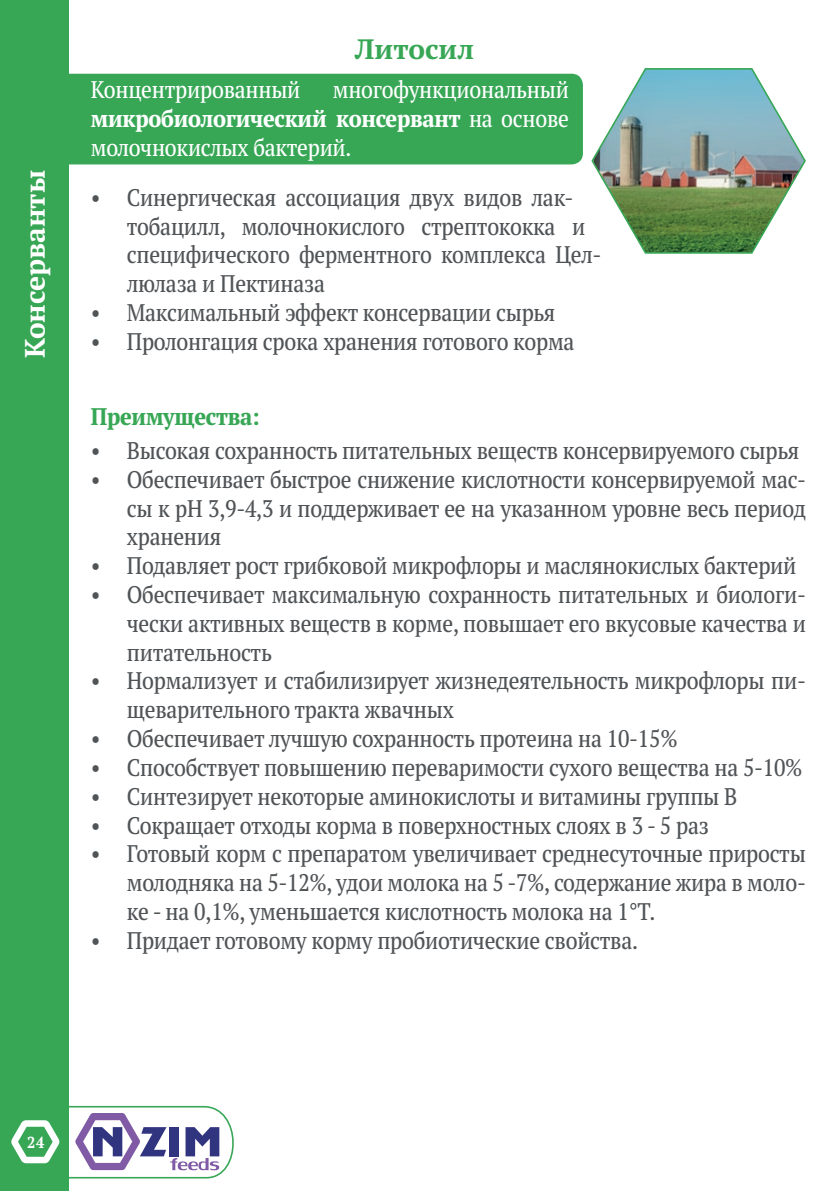
<style>
.page{position:relative;width:840px;height:1191px;background:#fff}
.page>*{position:absolute;margin:0;border:0;box-sizing:border-box;transform-origin:0 0}
.t1{font:700 28px "PT Serif Pro";color:#fff}
.t2{font:700 28px "PT Serif Pro";color:#37a755}
.t3{font:condensed 24px/28.8px "PT Serif Pro";letter-spacing:-.01em;color:#505457;text-align:justify}
.t4{font:condensed 24px/28.8px "PT Serif Pro";letter-spacing:-.01em;color:#fff;text-align:justify}
.t5{font:700 condensed 24px "PT Serif Pro";letter-spacing:-.01em;color:#37a755}
.t6{font:700 condensed 16px "PT Serif Pro";color:#fff}
.s1{font-weight:700}
</style>
<div class="page">
<div style="left:34px;top:74px;width:548px;height:90px;background:#37a755;border-radius:11px"></div>
<img style="left:591px;top:68px;width:215px;height:186px">
<div style="left:0;top:0;width:68px;height:1191px;background:#37a755"></div>
<svg style="left:11px;top:1105px;width:223px;height:74px"></svg>
<p class="t1" style="left:16px;top:358px;width:189px;rotate:-90deg">Консерванты</p>
<p class="t2" style="left:355px;top:30px;width:120px">Литосил</p>
<p class="t4" style="left:91px;top:75px;width:479px;text-indent:242px">многофункциональный <span class="s1">микробиологический консервант</span> на основе молочнокислых бактерий.</p>
<p class="t3" style="left:127px;top:182px;width:476px;text-align:left;text-indent:-36px">• Синергическая ассоциация двух видов лак&shy;тобацилл, молочнокислого стрептококка и специфического ферментного комплекса Цел&shy;люлаза и Пектиназа</p>
<p class="t3" style="left:91px;top:298px;width:466px">• Максимальный эффект консервации сырья</p>
<p class="t3" style="left:91px;top:326px;width:485px">• Пролонгация срока хранения готового корма</p>
<p class="t4" style="left:91px;top:75px;width:211px">Концентрированный</p>
<p class="t5" style="left:91px;top:400px;width:170px">Преимущества:</p>
<p class="t3" style="left:91px;top:435px;width:709px">• Высокая сохранность питательных веществ консервируемого сырья</p>
<p class="t3" style="left:127px;top:464px;width:680px;text-indent:-36px">• Обеспечивает быстрое снижение кислотности консервируемой мас&shy;сы к рН 3,9-4,3 и поддерживает ее на указанном уровне весь период хранения</p>
<p class="t3" style="left:91px;top:551px;width:706px">• Подавляет рост грибковой микрофлоры и маслянокислых бактерий</p>
<p class="t3" style="left:127px;top:579px;width:680px;text-indent:-36px">• Обеспечивает максимальную сохранность питательных и биологи&shy;чески активных веществ в корме, повышает его вкусовые качества и питательность</p>
<p class="t3" style="left:127px;top:666px;width:680px;text-indent:-36px">• Нормализует и стабилизирует жизнедеятельность микрофлоры пи&shy;щеварительного тракта жвачных</p>
<p class="t3" style="left:91px;top:723px;width:588px">• Обеспечивает лучшую сохранность протеина на 10-15%</p>
<p class="t3" style="left:91px;top:752px;width:712px">• Способствует повышению переваримости сухого вещества на 5-10%</p>
<p class="t3" style="left:91px;top:781px;width:647px">• Синтезирует некоторые аминокислоты и витамины группы В</p>
<p class="t3" style="left:91px;top:810px;width:619px">• Сокращает отходы корма в поверхностных слоях в 3 - 5 раз</p>
<p class="t3" style="left:127px;top:839px;width:680px;text-indent:-36px">• Готовый корм с препаратом увеличивает среднесуточные приросты молодняка на 5-12%, удои молока на 5 -7%, содержание жира в моло&shy;ке - на 0,1%, уменьшается кислотность молока на 1°Т.</p>
<p class="t3" style="left:91px;top:925px;width:548px">• Придает готовому корму пробиотические свойства.</p>
<p class="t6" style="left:27px;top:1132px;width:18px">24</p>
</div>
